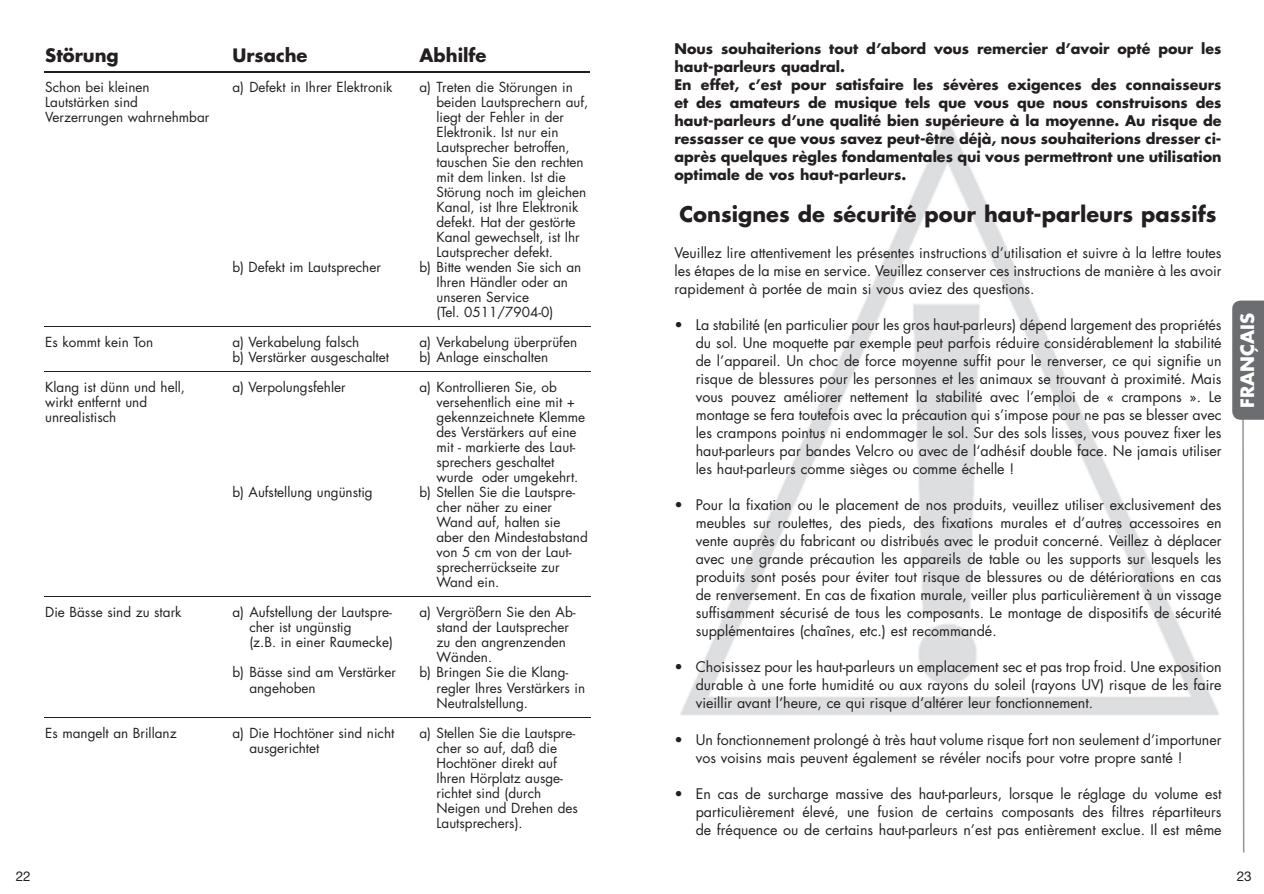
<style>
.page{position:relative;width:1264px;height:894px;background:#fff}
.page>*{position:absolute;margin:0;border:0;box-sizing:border-box;transform-origin:0 0}
.t1{font:700 21px "Futura";color:#231f20}
.t2{font:700 18px "Futura";color:#231f20}
.t3{font:700 18px "Futura";color:#fff}
.t4{font:14.25px/18px "Futura";color:#231f20;text-align:justify}
.t5{font:700 14.25px/18px "Futura";color:#231f20}
.t6{font:13.5px/15px "Futura";color:#231f20}
.t7{font:13.5px "Helvetica Neue";color:#231f20}
</style>
<div class="page">
<svg style="left:1232px;top:300px;width:32px;height:552px"></svg>
<hr style="left:44px;top:71px;width:545px;height:1px;background:#231f20">
<hr style="left:44px;top:326px;width:546px;height:1px;background:#231f20">
<hr style="left:44px;top:596px;width:546px;height:1px;background:#231f20">
<hr style="left:44px;top:371px;width:546px;height:1px;background:#231f20">
<hr style="left:44px;top:717px;width:546px;height:1px;background:#231f20">
<img style="left:680px;top:119px;width:539px;height:596px">
<p class="t2" style="left:45px;top:43px;width:75px">Störung</p>
<p class="t6" style="left:45px;top:79px;width:166px">Schon bei kleinen<br>Lautstärken sind<br>Verzerrungen wahrnehmbar</p>
<p class="t6" style="left:45px;top:334px;width:109px">Es kommt kein Ton</p>
<p class="t6" style="left:45px;top:379px;width:141px">Klang ist dünn und hell, wirkt entfernt und unrealistisch</p>
<p class="t6" style="left:45px;top:604px;width:138px">Die Bässe sind zu stark</p>
<p class="t6" style="left:45px;top:724px;width:133px">Es mangelt an Brillanz</p>
<p class="t7" style="left:16px;top:867px;width:17px">22</p>
<p class="t2" style="left:232px;top:43px;width:77px">Ursache</p>
<p class="t6" style="left:232px;top:79px;width:162px">a) Defekt in Ihrer Elektronik</p>
<p class="t6" style="left:232px;top:259px;width:150px">b) Defekt im Lautsprecher</p>
<p class="t6" style="left:232px;top:334px;width:158px">a) Verkabelung falsch<br>b) Verstärker ausgeschaltet</p>
<p class="t6" style="left:232px;top:379px;width:115px">a) Verpolungsfehler</p>
<p class="t6" style="left:232px;top:484px;width:142px">b) Aufstellung ungünstig</p>
<p class="t6" style="left:249px;top:604px;width:145px;text-indent:-17px">a) Aufstellung der Lautspre&shy;cher ist ungünstig<br>(z.B. in einer Raumecke)</p>
<p class="t6" style="left:249px;top:664px;width:148px;text-indent:-17px">b) Bässe sind am Verstärker angehoben</p>
<p class="t6" style="left:249px;top:724px;width:146px;text-indent:-17px">a) Die Hochtöner sind nicht ausgerichtet</p>
<p class="t2" style="left:419px;top:43px;width:69px">Abhilfe</p>
<p class="t6" style="left:419px;top:79px;width:155px">a) Treten die Störungen in</p>
<p class="t6" style="left:436px;top:94px;width:153px">beiden Lautsprechern auf,</p>
<p class="t6" style="left:436px;top:109px;width:129px">liegt der Fehler in der</p>
<p class="t6" style="left:436px;top:124px;width:123px">Elektronik. Ist nur ein</p>
<p class="t6" style="left:436px;top:139px;width:135px">Lautsprecher betroffen,</p>
<p class="t6" style="left:436px;top:154px;width:149px">tauschen Sie den rechten</p>
<p class="t6" style="left:436px;top:169px;width:131px">mit dem linken. Ist die</p>
<p class="t6" style="left:436px;top:184px;width:151px">Störung noch im gleichen</p>
<p class="t6" style="left:436px;top:199px;width:143px">Kanal, ist Ihre Elektronik</p>
<p class="t6" style="left:436px;top:214px;width:141px">defekt. Hat der gestörte</p>
<p class="t6" style="left:436px;top:229px;width:145px">Kanal gewechselt, ist Ihr</p>
<p class="t6" style="left:436px;top:244px;width:118px">Lautsprecher defekt.</p>
<p class="t6" style="left:419px;top:259px;width:163px">b) Bitte wenden Sie sich an</p>
<p class="t6" style="left:436px;top:274px;width:133px">Ihren Händler oder an</p>
<p class="t6" style="left:436px;top:289px;width:94px">unseren Service</p>
<p class="t6" style="left:436px;top:304px;width:118px">(Tel. 0511/7904-0)</p>
<p class="t6" style="left:419px;top:334px;width:159px">a) Verkabelung überprüfen b) Anlage einschalten</p>
<p class="t6" style="left:419px;top:379px;width:139px">a) Kontrollieren Sie, ob</p>
<p class="t6" style="left:436px;top:394px;width:140px">versehentlich eine mit +</p>
<p class="t6" style="left:436px;top:409px;width:150px">gekennzeichnete Klemme</p>
<p class="t6" style="left:436px;top:424px;width:142px">des Verstärkers auf eine</p>
<p class="t6" style="left:436px;top:439px;width:140px">mit - markierte des Laut-</p>
<p class="t6" style="left:436px;top:454px;width:119px">sprechers geschaltet</p>
<p class="t6" style="left:436px;top:469px;width:143px">wurde oder umgekehrt.</p>
<p class="t6" style="left:419px;top:484px;width:157px">b) Stellen Sie die Lautspre-</p>
<p class="t6" style="left:436px;top:499px;width:117px">cher näher zu einer</p>
<p class="t6" style="left:436px;top:514px;width:125px">Wand auf, halten sie</p>
<p class="t6" style="left:436px;top:529px;width:153px">aber den Mindestabstand</p>
<p class="t6" style="left:436px;top:544px;width:137px">von 5 cm von der Laut-</p>
<p class="t6" style="left:436px;top:559px;width:125px">sprecherrückseite zur</p>
<p class="t6" style="left:436px;top:574px;width:64px">Wand ein.</p>
<p class="t6" style="left:419px;top:604px;width:158px">a) Vergrößern Sie den Ab-</p>
<p class="t6" style="left:436px;top:619px;width:134px">stand der Lautsprecher</p>
<p class="t6" style="left:436px;top:634px;width:131px">zu den angrenzenden</p>
<p class="t6" style="left:436px;top:649px;width:57px">Wänden.</p>
<p class="t6" style="left:419px;top:664px;width:150px">b) Bringen Sie die Klang-</p>
<p class="t6" style="left:436px;top:679px;width:150px">regler Ihres Verstärkers in</p>
<p class="t6" style="left:436px;top:694px;width:93px">Neutralstellung.</p>
<p class="t6" style="left:436px;top:724px;width:143px;text-indent:-17px">a) Stellen Sie die Lautspre&shy;cher so auf, daß die<br>Hochtöner direkt auf<br>Ihren Hörplatz ausge&shy;richtet sind (durch<br>Neigen und Drehen des<br>Lautsprechers).</p>
<p class="t5" style="left:674px;top:39px;width:549px">Nous souhaiterions tout d’abord vous remercier d’avoir opté pour les haut-parleurs quadral.<br>En effet, c’est pour satisfaire les sévères exigences des connaisseurs et des amateurs de musique tels que vous que nous construisons des haut-parleurs d’une qualité bien supérieure à la moyenne. Au risque de ressasser ce que vous savez peut-être déjà, nous souhaiterions dresser ci&shy;après quelques règles fondamentales qui vous permettront une utilisation optimale de vos haut-parleurs.</p>
<h1 class="t1" style="left:679px;top:199px;width:539px">Consignes de sécurité pour haut-parleurs passifs</h1>
<p class="t4" style="left:674px;top:243px;width:549px">Veuillez lire attentivement les présentes instructions d’utilisation et suivre à la lettre toutes les étapes de la mise en service. Veuillez conserver ces instructions de manière à les avoir rapidement à portée de main si vous aviez des questions.</p>
<p class="t4" style="left:696px;top:315px;width:527px;text-indent:-21px">• La stabilité (en particulier pour les gros haut-parleurs) dépend largement des propriétés du sol. Une moquette par exemple peut parfois réduire considérablement la stabilité de l’appareil. Un choc de force moyenne suffit pour le renverser, ce qui signifie un risque de blessures pour les personnes et les animaux se trouvant à proximité. Mais vous pouvez améliorer nettement la stabilité avec l’emploi de « crampons ». Le montage se fera toutefois avec la précaution qui s’impose pour ne pas se blesser avec les crampons pointus ni endommager le sol. Sur des sols lisses, vous pouvez fixer les haut-parleurs par bandes Velcro ou avec de l‘adhésif double face. Ne jamais utiliser les haut-parleurs comme sièges ou comme échelle !</p>
<p class="t4" style="left:696px;top:495px;width:527px;text-indent:-21px">• Pour la fixation ou le placement de nos produits, veuillez utiliser exclusivement des meubles sur roulettes, des pieds, des fixations murales et d’autres accessoires en vente auprès du fabricant ou distribués avec le produit concerné. Veillez à déplacer avec une grande précaution les appareils de table ou les supports sur lesquels les produits sont posés pour éviter tout risque de blessures ou de détériorations en cas de renversement. En cas de fixation murale, veiller plus particulièrement à un vissage suffisamment sécurisé de tous les composants. Le montage de dispositifs de sécurité supplémentaires (chaînes, etc.) est recommandé.</p>
<p class="t4" style="left:696px;top:657px;width:527px;text-indent:-21px">• Choisissez pour les haut-parleurs un emplacement sec et pas trop froid. Une exposition durable à une forte humidité ou aux rayons du soleil (rayons UV) risque de les faire vieillir avant l‘heure, ce qui risque d‘altérer leur fonctionnement.</p>
<p class="t4" style="left:696px;top:729px;width:527px;text-indent:-21px">• Un fonctionnement prolongé à très haut volume risque fort non seulement d’importuner vos voisins mais peuvent également se révéler nocifs pour votre propre santé !</p>
<p class="t4" style="left:696px;top:783px;width:527px;text-indent:-21px">• En cas de surcharge massive des haut-parleurs, lorsque le réglage du volume est particulièrement élevé, une fusion de certains composants des filtres répartiteurs de fréquence ou de certains haut-parleurs n’est pas entièrement exclue. Il est même</p>
<p class="t3" style="left:1235px;top:408px;width:96px;rotate:-90deg">FRANÇAIS</p>
<p class="t7" style="left:1237px;top:867px;width:17px">23</p>
</div>
